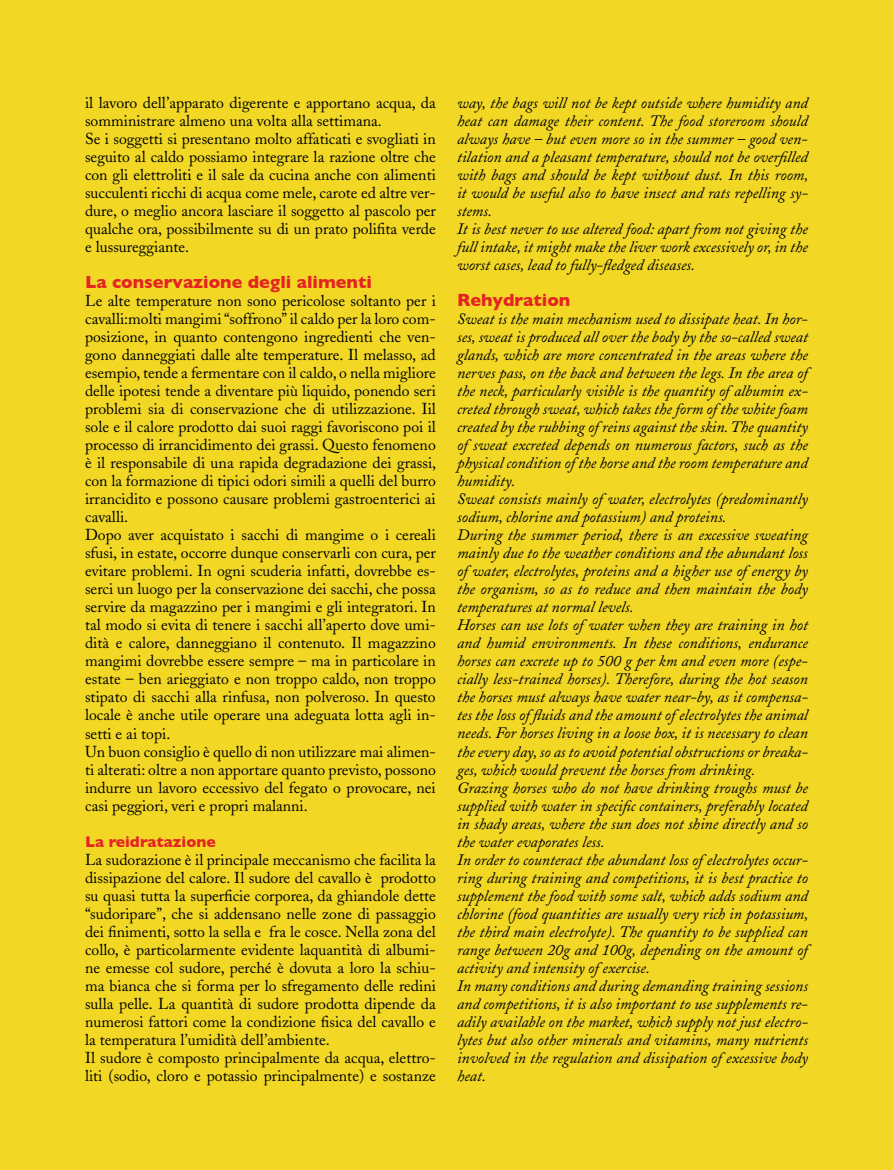
<style>
.page{position:relative;width:893px;height:1170px;background:#fff}
.page>*{position:absolute;margin:0;border:0;box-sizing:border-box;transform-origin:0 0}
.t1{font:700 18px "Gill Sans";color:#e42322}
.t2{font:italic 15.75px/18px "Adobe Caslon";color:#000}
.t3{font:15.75px/18px "Adobe Caslon";color:#000}
.t4{font:700 15.75px "Gill Sans";color:#e42322}
</style>
<div class="page">
<div style="left:0;top:0;width:893px;height:1169px;background:#f2d825"></div>
<p class="t3" style="left:85px;top:94px;width:352px">il lavoro dell’apparato digerente e apportano acqua, da somministrare almeno una volta alla settimana.<br>Se i soggetti si presentano molto affaticati e svogliati in seguito al caldo possiamo integrare la razione oltre che con gli elettroliti e il sale da cucina anche con alimenti succulenti ricchi di acqua come mele, carote ed altre ver&shy;dure, o meglio ancora lasciare il soggetto al pascolo per qualche ora, possibilmente su di un prato polifita verde e lussureggiante.</p>
<p class="t1" style="left:85px;top:271px;width:288px">La conservazione degli alimenti</p>
<p class="t3" style="left:85px;top:292px;width:353px">Le alte temperature non sono pericolose soltanto per i cavalli:molti mangimi “soffrono” il caldo per la loro com&shy;posizione, in quanto contengono ingredienti che ven&shy;gono danneggiati dalle alte temperature. Il melasso, ad esempio, tende a fermentare con il caldo, o nella migliore delle ipotesi tende a diventare più liquido, ponendo seri problemi sia di conservazione che di utilizzazione. Iil sole e il calore prodotto dai suoi raggi favoriscono poi il processo di irrancidimento dei grassi. Questo fenomeno è il responsabile di una rapida degradazione dei grassi, con la formazione di tipici odori simili a quelli del burro irrancidito e possono causare problemi gastroenterici ai cavalli.<br>Dopo aver acquistato i sacchi di mangime o i cereali sfusi, in estate, occorre dunque conservarli con cura, per evitare problemi. In ogni scuderia infatti, dovrebbe es&shy;serci un luogo per la conservazione dei sacchi, che possa servire da magazzino per i mangimi e gli integratori. In tal modo si evita di tenere i sacchi all’aperto dove umi&shy;dità e calore, danneggiano il contenuto. Il magazzino mangimi dovrebbe essere sempre – ma in particolare in estate – ben arieggiato e non troppo caldo, non troppo stipato di sacchi alla rinfusa, non polveroso. In questo locale è anche utile operare una adeguata lotta agli in&shy;setti e ai topi.<br>Un buon consiglio è quello di non utilizzare mai alimen&shy;ti alterati: oltre a non apportare quanto previsto, possono indurre un lavoro eccessivo del fegato o provocare, nei casi peggiori, veri e propri malanni.</p>
<p class="t4" style="left:85px;top:832px;width:132px">La reidratazione</p>
<p class="t3" style="left:85px;top:850px;width:352px">La sudorazione è il principale meccanismo che facilita la dissipazione del calore. Il sudore del cavallo è prodotto su quasi tutta la superficie corporea, da ghiandole dette “sudoripare”, che si addensano nelle zone di passaggio dei finimenti, sotto la sella e fra le cosce. Nella zona del collo, è particolarmente evidente laquantità di albumi&shy;ne emesse col sudore, perché è dovuta a loro la schiu&shy;ma bianca che si forma per lo sfregamento delle redini sulla pelle. La quantità di sudore prodotta dipende da numerosi fattori come la condizione fisica del cavallo e la temperatura l’umidità dell’ambiente.<br>Il sudore è composto principalmente da acqua, elettro&shy;liti (sodio, cloro e potassio principalmente) e sostanze</p>
<p class="t2" style="left:457px;top:94px;width:353px">way, the bags will not be kept outside where humidity and heat can damage their content. The food storeroom should always have – but even more so in the summer – good ven&shy;tilation and a pleasant temperature, should not be overfilled with bags and should be kept without dust. In this room, it would be useful also to have insect and rats repelling sy&shy;stems.<br>It is best never to use altered food: apart from not giving the full intake, it might make the liver work excessively or, in the worst cases, lead to fully-fledged diseases.</p>
<p class="t1" style="left:457px;top:289px;width:115px">Rehydration</p>
<p class="t2" style="left:457px;top:310px;width:353px">Sweat is the main mechanism used to dissipate heat. In hor&shy;ses, sweat is produced all over the body by the so-called sweat glands, which are more concentrated in the areas where the nerves pass, on the back and between the legs. In the area of the neck, particularly visible is the quantity of albumin ex&shy;creted through sweat, which takes the form of the white foam created by the rubbing of reins against the skin. The quantity of sweat excreted depends on numerous factors, such as the physical condition of the horse and the room temperature and humidity.<br>Sweat consists mainly of water, electrolytes (predominantly sodium, chlorine and potassium) and proteins.<br>During the summer period, there is an excessive sweating mainly due to the weather conditions and the abundant loss of water, electrolytes, proteins and a higher use of energy by the organism, so as to reduce and then maintain the body temperatures at normal levels.<br>Horses can use lots of water when they are training in hot and humid environments. In these conditions, endurance horses can excrete up to 500 g per km and even more (espe&shy;cially less-trained horses). Therefore, during the hot season the horses must always have water near-by, as it compensa&shy;tes the loss of fluids and the amount of electrolytes the animal needs. For horses living in a loose box, it is necessary to clean the every day, so as to avoid potential obstructions or breaka&shy;ges, which would prevent the horses from drinking.<br>Grazing horses who do not have drinking troughs must be supplied with water in specific containers, preferably located in shady areas, where the sun does not shine directly and so the water evaporates less.<br>In order to counteract the abundant loss of electrolytes occur&shy;ring during training and competitions, it is best practice to supplement the food with some salt, which adds sodium and chlorine (food quantities are usually very rich in potassium, the third main electrolyte). The quantity to be supplied can range between 20g and 100g, depending on the amount of activity and intensity of exercise.<br>In many conditions and during demanding training sessions and competitions, it is also important to use supplements re&shy;adily available on the market, which supply not just electro&shy;lytes but also other minerals and vitamins, many nutrients involved in the regulation and dissipation of excessive body heat.</p>
</div>
